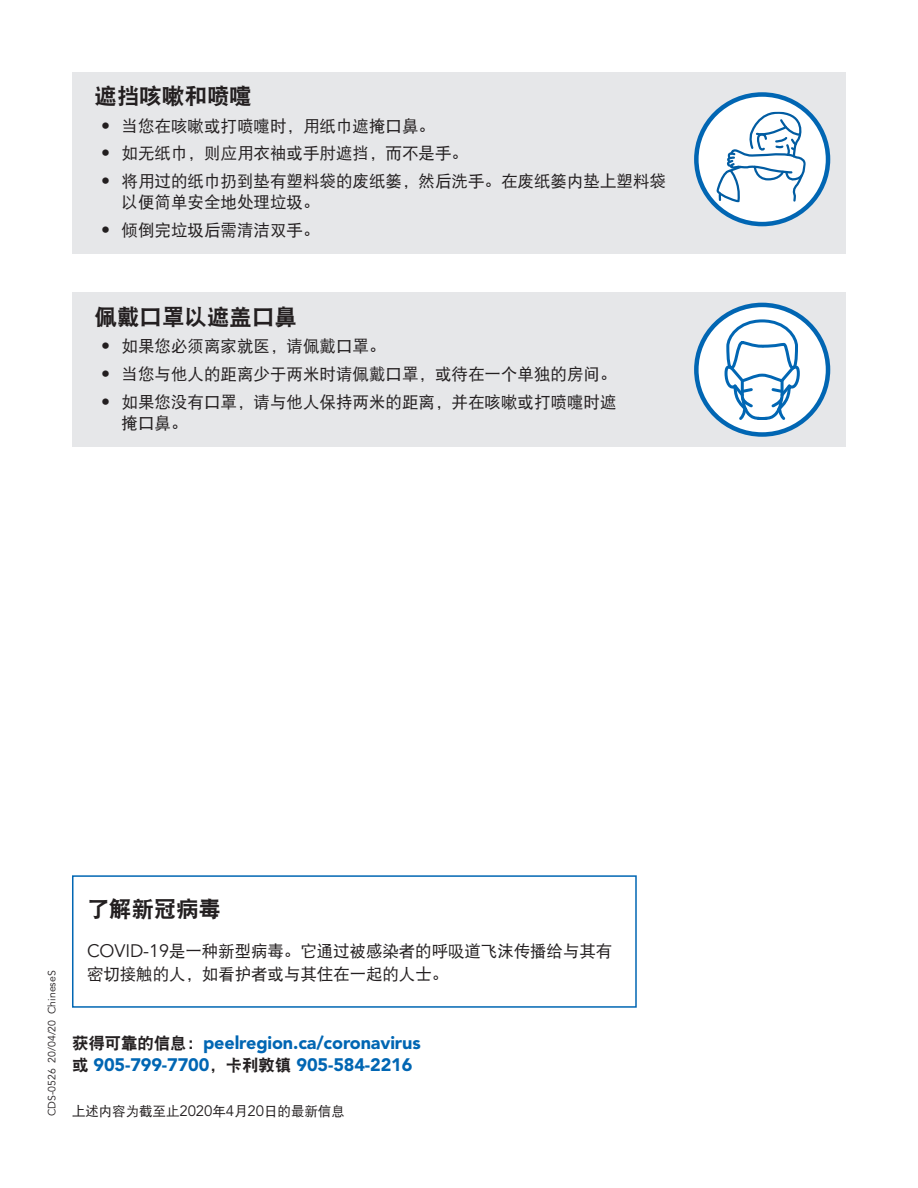
<style>
.page{position:relative;width:918px;height:1188px;background:#fff}
.page>*{position:absolute;margin:0;border:0;box-sizing:border-box;transform-origin:0 0}
.t1{font:22.5px "DFP Hei W9";color:#231f20}
.t2{font:900 18px "Avenir LT Std";letter-spacing:-.005em;color:#0166b3}
.UL{font:16.5px/21px "DFP Hei W5";color:#231f20}
.T1{font:16.5px/22.5px "DFP Hei W5";letter-spacing:-.005em;color:#231f20}
.T1-2{font:13.5px "DFP Hei W5";letter-spacing:-.005em;color:#231f20}
.t3{font:10.5px "Avenir LT Std";color:#231f20}
.s1{font-family:"Avenir LT Std";font-size:18px}
.s2{font-family:"DFP Hei W9";font-weight:400;font-size:16.5px;color:#231f20}
.s3{font-family:"Avenir LT Std";font-size:15px}
</style>
<div class="page">
<div style="left:72px;top:875px;width:565px;height:133px;border:2px solid #0166b3"></div>
<div style="left:72px;top:72px;width:774px;height:182px;background:#e6e7e9"></div>
<svg style="left:696px;top:95px;width:132px;height:129px;background:#dfecf5"></svg>
<svg style="left:716px;top:112px;width:90px;height:90px;background:#d5e4ef"></svg>
<div style="left:694px;top:92px;width:136px;height:134px;border:4px solid #0166b3;border-radius:50%"></div>
<div style="left:72px;top:293px;width:774px;height:154px;background:#e6e7e9"></div>
<svg style="left:696px;top:305px;width:132px;height:130px;background:#deebf5"></svg>
<svg style="left:725px;top:319px;width:75px;height:101px;background:#c5dced"></svg>
<div style="left:694px;top:303px;width:136px;height:134px;border:4px solid #0166b3;border-radius:50%"></div>
<p class="t1" style="left:94px;top:84px;width:159px">遮挡咳嗽和喷嚏</p>
<p class="UL" style="left:101px;top:115px;width:335px"><span class="s1">•</span> 当您在咳嗽或打喷嚏时，用纸巾遮掩口鼻。</p>
<p class="UL" style="left:101px;top:143px;width:368px"><span class="s1">•</span> 如无纸巾，则应用衣袖或手肘遮挡，而不是手。</p>
<p class="UL" style="left:122px;top:171px;width:546px;text-indent:-20px"><span class="s1">•</span> 将用过的纸巾扔到垫有塑料袋的废纸篓，然后洗手。在废纸篓内垫上塑料袋以便简单安全地处理垃圾。</p>
<p class="UL" style="left:101px;top:219px;width:220px"><span class="s1">•</span> 倾倒完垃圾后需清洁双手。</p>
<p class="t1" style="left:94px;top:304px;width:204px">佩戴口罩以遮盖口鼻</p>
<p class="UL" style="left:101px;top:336px;width:286px"><span class="s1">•</span> 如果您必须离家就医，请佩戴口罩。</p>
<p class="UL" style="left:101px;top:363px;width:517px"><span class="s1">•</span> 当您与他人的距离少于两米时请佩戴口罩，或待在一个单独的房间。</p>
<p class="UL" style="left:122px;top:391px;width:496px;text-indent:-20px"><span class="s1">•</span> 如果您没有口罩，请与他人保持两米的距离，并在咳嗽或打喷嚏时遮掩口鼻。</p>
<p class="t3" style="left:46px;top:1116px;width:147px;rotate:-90deg">CDS-0526 20/04/20 ChineseS</p>
<h1 class="t1" style="left:87px;top:897px;width:135px">了解新冠病毒</h1>
<p class="T1" style="left:87px;top:940px;width:527px"><span class="s1">COVID-19</span>是一种新型病毒。它通过被感染者的呼吸道飞沫传播给与其有密切接触的人，如看护者或与其住在一起的人士。</p>
<p class="t2" style="left:72px;top:1031px;width:350px"><span class="s2">获得可靠的信息：</span>peelregion.ca/coronavirus</p>
<p class="t2" style="left:72px;top:1054px;width:342px"><span class="s2">或</span> 905-799-7700<span class="s2">，卡利敦镇</span> 905-584-2216</p>
<p class="T1-2" style="left:72px;top:1104px;width:274px">上述内容为截至止<span class="s3">2020</span>年<span class="s3">4</span>月<span class="s3">20</span>日的最新信息</p>
</div>
